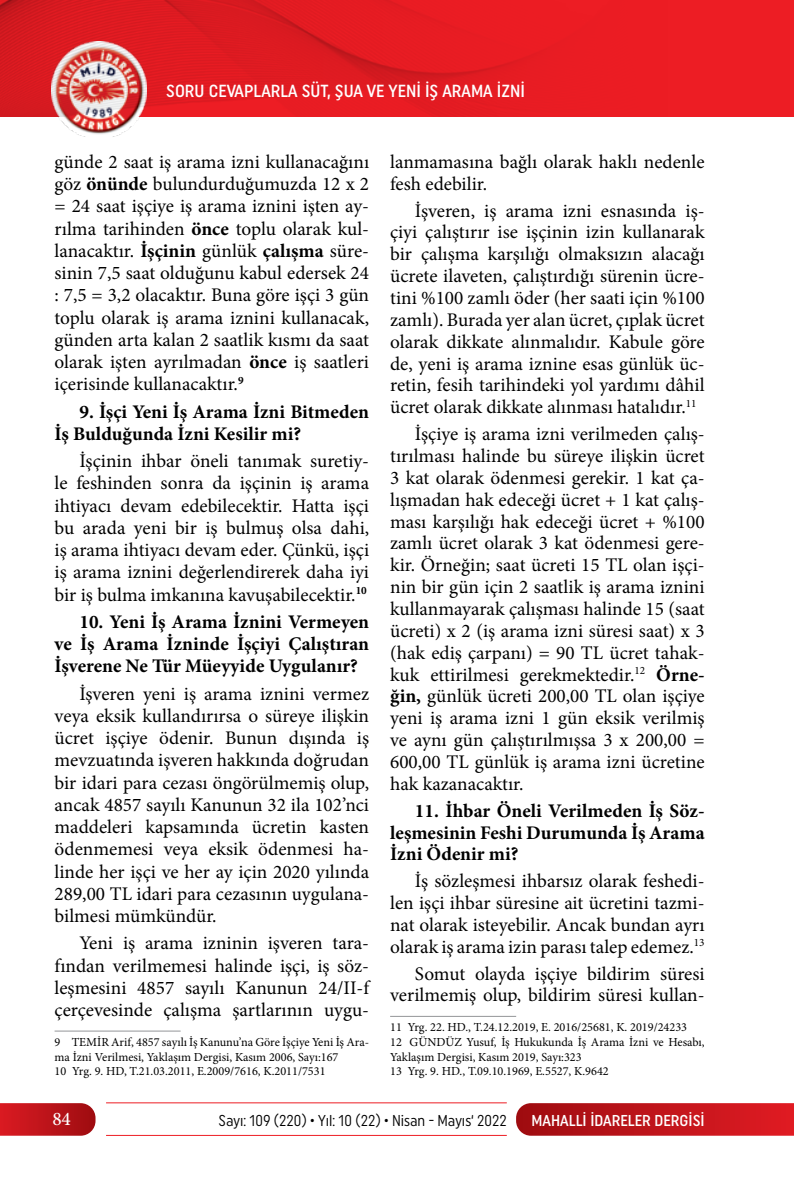
<style>
.page{position:relative;width:794px;height:1191px;background:#fff}
.page>*{position:absolute;margin:0;border:0;box-sizing:border-box;transform-origin:0 0}
.t1{font:19.25px/21.9px "Minion Pro";color:#000;text-align:justify}
.t2{font:700 19.25px/22.2px "Minion Pro";color:#000;text-align:justify}
.t3{font:500 19.25px "Minion Pro";color:#fff}
.t4{font:500 17.5px "Uniform Condensed";color:#fff}
.t5{font:15.75px "Uniform Condensed";color:#000;scale:.95 1}
.t6{font:500 15.75px "Uniform Condensed";color:#fff}
.t7{font:12.25px/14.7px "Minion Pro";color:#000}
.s1{font-weight:700}
</style>
<div class="page">
<svg style="left:516px;top:1103px;width:278px;height:32px;background:#c0181e"></svg>
<svg style="left:0;top:1103px;width:95px;height:32px;background:#be1a20"></svg>
<hr style="left:106px;top:1102px;width:401px;height:1px;background:#ed1d24">
<hr style="left:106px;top:1135px;width:401px;height:1px;background:#ed1d24">
<img style="left:58px;top:117px;width:82px;height:20px">
<img style="left:0;top:0;width:785px;height:117px">
<hr style="left:55px;top:1030px;width:126px;height:1px;background:#939598">
<hr style="left:390px;top:1016px;width:126px;height:1px;background:#939598">
<p class="t4" style="left:166px;top:80px;width:360px">SORU CEVAPLARLA SÜT, ŞUA VE YENİ İŞ ARAMA İZNİ</p>
<p class="t1" style="left:55px;top:151px;width:316px">günde 2 saat iş arama izni kullanacağını göz <span class="s1">önünde</span> bulundurduğumuzda 12 x 2 = 24 saat işçiye iş arama iznini işten ay&shy;rılma tarihinden <span class="s1">önce</span> toplu olarak kul&shy;lanacaktır. <span class="s1">İşçinin</span> günlük <span class="s1">çalışma</span> süre&shy;sinin 7,5 saat olduğunu kabul edersek 24 : 7,5 = 3,2 olacaktır. Buna göre işçi 3 gün toplu olarak iş arama iznini kullanacak, günden arta kalan 2 saatlik kısmı da saat olarak işten ayrılmadan <span class="s1">önce</span> iş saatleri içerisinde kullanacaktır.<sup>9</sup></p>
<p class="t2" style="left:55px;top:400px;width:316px;text-indent:25px">9. İşçi Yeni İş Arama İzni Bitmeden<br>İş Bulduğunda İzni Kesilir mi?</p>
<p class="t1" style="left:55px;top:450px;width:316px;text-indent:25px">İşçinin ihbar öneli tanımak suretiy&shy;le feshinden sonra da işçinin iş arama ihtiyacı devam edebilecektir. Hatta işçi bu arada yeni bir iş bulmuş olsa dahi, iş arama ihtiyacı devam eder. Çünkü, işçi iş arama iznini değerlendirerek daha iyi bir iş bulma imkanına kavuşabilecektir.<sup>10</sup></p>
<p class="t2" style="left:55px;top:610px;width:316px;text-indent:25px">10. Yeni İş Arama İznini Vermeyen ve İş Arama İzninde İşçiyi Çalıştıran İşverene Ne Tür Müeyyide Uygulanır?</p>
<p class="t1" style="left:55px;top:682px;width:316px;text-indent:25px">İşveren yeni iş arama iznini vermez veya eksik kullandırırsa o süreye ilişkin ücret işçiye ödenir. Bunun dışında iş mevzuatında işveren hakkında doğrudan bir idari para cezası öngörülmemiş olup, ancak 4857 sayılı Kanunun 32 ila 102’nci maddeleri kapsamında ücretin kasten ödenmemesi veya eksik ödenmesi ha&shy;linde her işçi ve her ay için 2020 yılında 289,00 TL idari para cezasının uygulana&shy;bilmesi mümkündür.</p>
<p class="t1" style="left:55px;top:932px;width:316px;text-indent:25px">Yeni iş arama izninin işveren tara&shy;fından verilmemesi halinde işçi, iş söz&shy;leşmesini 4857 sayılı Kanunun 24/II-f çerçevesinde çalışma şartlarının uygu-</p>
<p class="t7" style="left:55px;top:1034px;width:316px">9 TEMİR Arif, 4857 sayılı İş Kanunu’na Göre İşçiye Yeni İş Ara&shy;ma İzni Verilmesi, Yaklaşım Dergisi, Kasım 2006, Sayı:167<br>10 Yrg. 9. HD, T.21.03.2011, E.2009/7616, K.2011/7531</p>
<p class="t1" style="left:390px;top:151px;width:316px">lanmamasına bağlı olarak haklı nedenle fesh edebilir.</p>
<p class="t1" style="left:390px;top:199px;width:316px;text-indent:25px">İşveren, iş arama izni esnasında iş&shy;çiyi çalıştırır ise işçinin izin kullanarak bir çalışma karşılığı olmaksızın alacağı ücrete ilaveten, çalıştırdığı sürenin ücre&shy;tini %100 zamlı öder (her saati için %100 zamlı). Burada yer alan ücret, çıplak ücret olarak dikkate alınmalıdır. Kabule göre de, yeni iş arama iznine esas günlük üc&shy;retin, fesih tarihindeki yol yardımı dâhil ücret olarak dikkate alınması hatalıdır.<sup>11</sup></p>
<p class="t1" style="left:390px;top:423px;width:316px;text-indent:25px">İşçiye iş arama izni verilmeden çalış&shy;tırılması halinde bu süreye ilişkin ücret 3 kat olarak ödenmesi gerekir. 1 kat ça&shy;lışmadan hak edeceği ücret + 1 kat çalış&shy;ması karşılığı hak edeceği ücret + %100 zamlı ücret olarak 3 kat ödenmesi gere&shy;kir. Örneğin; saat ücreti 15 TL olan işçi&shy;nin bir gün için 2 saatlik iş arama iznini kullanmayarak çalışması halinde 15 (saat ücreti) x 2 (iş arama izni süresi saat) x 3 (hak ediş çarpanı) = 90 TL ücret tahak&shy;kuk ettirilmesi gerekmektedir.<sup>12</sup> <span class="s1">Örne&shy;ğin,</span> günlük ücreti 200,00 TL olan işçiye yeni iş arama izni 1 gün eksik verilmiş ve aynı gün çalıştırılmışsa 3 x 200,00 = 600,00 TL günlük iş arama izni ücretine hak kazanacaktır.</p>
<p class="t2" style="left:390px;top:799px;width:316px;text-indent:25px">11. İhbar Öneli Verilmeden İş Söz&shy;leşmesinin Feshi Durumunda İş Arama İzni Ödenir mi?</p>
<p class="t1" style="left:390px;top:870px;width:316px;text-indent:25px">İş sözleşmesi ihbarsız olarak feshedi&shy;len işçi ihbar süresine ait ücretini tazmi&shy;nat olarak isteyebilir. Ancak bundan ayrı olarak iş arama izin parası talep edemez.<sup>13</sup></p>
<p class="t1" style="left:390px;top:962px;width:316px;text-align:right">Somut olayda işçiye bildirim süresi verilmemiş olup, bildirim süresi kullan-</p>
<p class="t7" style="left:390px;top:1020px;width:316px">11 Yrg. 22. HD., T.24.12.2019, E. 2016/25681, K. 2019/24233<br>12 GÜNDÜZ Yusuf, İş Hukukunda İş Arama İzni ve Hesabı, Yaklaşım Dergisi, Kasım 2019, Sayı:323<br>13 Yrg. 9. HD., T.09.10.1969, E.5527, K.9642</p>
<p class="t3" style="left:52px;top:1106px;width:20px">84</p>
<p class="t5" style="left:219px;top:1111px;width:305px">Sayı: 109 (220) • Yıl: 10 (22) • Nisan - Mayıs‘ 2022</p>
<p class="t6" style="left:531px;top:1111px;width:175px">MAHALLİ İDARELER DERGİSİ</p>
</div>
